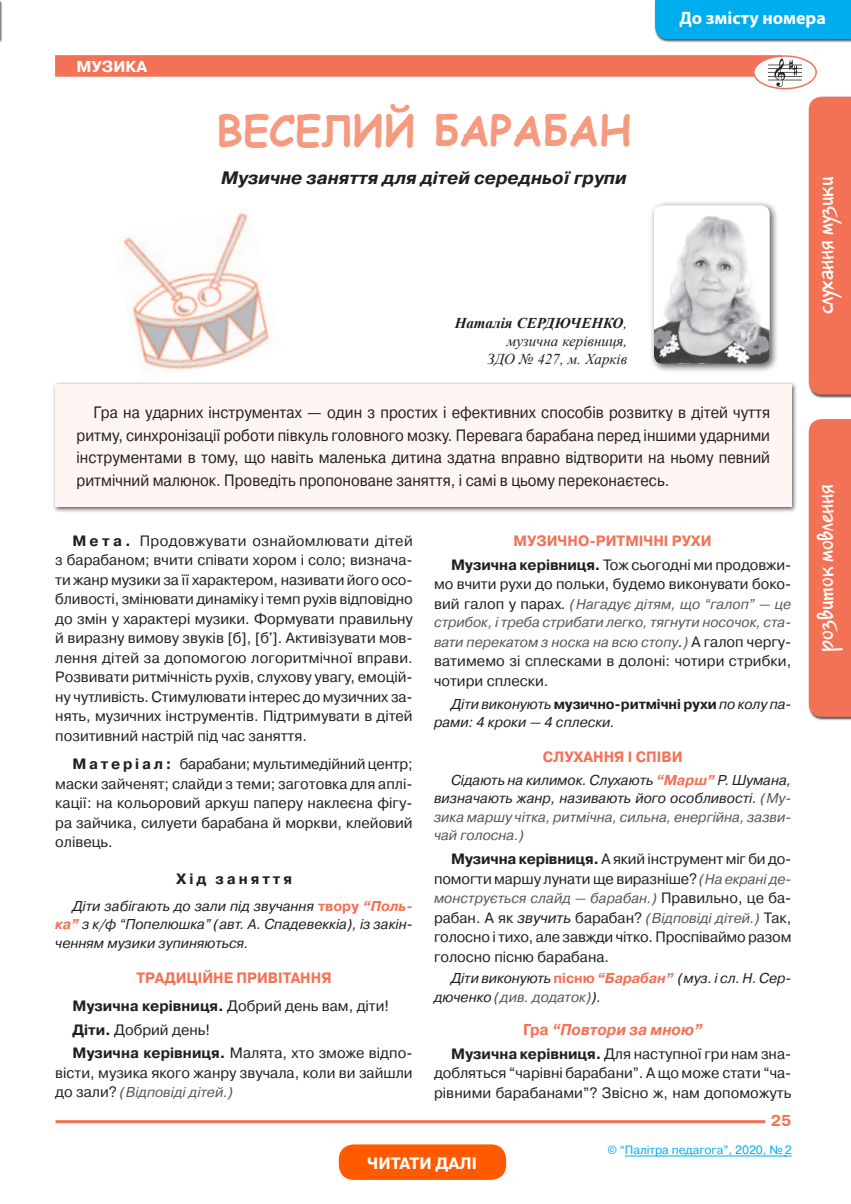
<style>
.page{position:relative;width:851px;height:1204px;background:#fff}
.page>*{position:absolute;margin:0;border:0;box-sizing:border-box;transform-origin:0 0}
.Head{font:700 42px "Comic Sans MS";color:#f69a7f}
.t1{font:700 21px "Jakob C";color:#fff}
.Head_sub{font:italic 700 18px "Pragmatica C";color:#231f20}
.t2{font:700 18px "Myriad Pro";color:#fff}
.Врез{font:16.5px/22.5px "Pragmatica C";color:#231f20;text-align:justify;scale:.9 1}
.t3{font:700 16.5px "Pragmatica C";color:#fff}
.Body{font:italic 700 15.75px "Pragmatica C";color:#f37256;scale:.95 1}
.Body-2{font:15px/19.5px "Pragmatica C";color:#231f20;text-align:justify}
.Body-3{font:700 15px/28px "Pragmatica C";color:#f37256;text-align:center;scale:.95 1}
.Writer{font:italic 15px/18px "Times New Roman";color:#231f20;text-align:right}
.Body-4{font:700 15px "Pragmatica C";letter-spacing:.2em;color:#231f20}
.Rubr{font:700 15px "Ukrainian Pragmatica";color:#fff}
.t4{font:700 15px "Ukrainian Pragmatica";color:#f37256}
.Body-5{font:italic 14.25px/18.5px "Pragmatica C";color:#231f20;text-align:justify}
.Body-6{font:italic 14.25px/19px "Pragmatica C";color:#57585a;text-align:justify}
.t5{font:12px "Pragmatica C";color:#00aeef}
.s1{font-weight:700}
.s2{font-weight:700;font-style:normal;color:#f37256}
.s3{font-weight:700;color:#f37256}
.s4{color:#231f20}
.s5{font-weight:400;color:#231f20}
.s6{font-style:normal;font-size:15px;color:#231f20}
.s7{font-size:15px;color:#231f20}
.s8{font-weight:700;font-style:normal}
.s9{font-style:inherit}
.s10{color:#57585a}
.s11{font-style:italic;font-size:14.25px;color:#57585a}
.s12{font-style:italic}
.s13{font-style:normal}
</style>
<div class="page">
<hr style="left:55px;top:1120px;width:710px;height:3px;background:#f37256">
<div style="left:55px;top:55px;width:726px;height:22px;background:#f37256;border:1px solid #f37256"></div>
<svg style="left:753px;top:56px;width:63px;height:33px"></svg>
<div style="left:753px;top:55px;width:63px;height:34px;border:2px solid #f37256;border-radius:50%"></div>
<img style="left:123px;top:212px;width:146px;height:162px">
<div style="left:52px;top:381px;width:745px;height:132px;background:#231f20;opacity:.75"></div>
<div style="left:55px;top:384px;width:736px;height:123px;background:#fef6f3"></div>
<div style="left:648px;top:200px;width:130px;height:173px;background:#231f20;opacity:.75"></div>
<img style="left:654px;top:205px;width:115px;height:159px">
<img style="left:768px;top:58px;width:33px;height:29px">
<div style="left:807px;top:97px;width:43px;height:301px;background:#231f20;opacity:.75"></div>
<svg style="left:808px;top:97px;width:42px;height:297px;background:#f2795f"></svg>
<div style="left:807px;top:419px;width:43px;height:301px;background:#231f20;opacity:.75"></div>
<svg style="left:808px;top:419px;width:42px;height:297px;background:#f2795f"></svg>
<div style="left:654px;top:0;width:196px;height:43px;background:#231f20;opacity:.75"></div>
<div style="left:655px;top:0;width:195px;height:39px;background:#00aeef"></div>
<hr style="left:0;top:0;width:3px;height:43px;background:#231f20;opacity:.75">
<hr style="left:624px;top:1155px;width:167px;height:1px;background:#00aeef">
<div style="left:339px;top:1144px;width:167px;height:35px;background:#ff5a00;border-radius:15px"></div>
<p class="Rubr" style="left:77px;top:58px;width:72px">МУЗИКА</p>
<p class="Head" style="left:216px;top:100px;width:416px">ВЕСЕЛИЙ БАРАБАН</p>
<p class="Head_sub" style="left:221px;top:168px;width:407px">Музичне заняття для дітей середньої групи</p>
<p class="Writer" style="left:454px;top:313px;width:174px"><span class="s1">Наталія СЕРДЮЧЕНКО</span>, музична керівниця,<br>ЗДО № 427, м. Харків</p>
<p class="t2" style="left:679px;top:6px;width:148px">До змісту номера</p>
<p class="t1" style="left:809px;top:314px;width:139px;rotate:-90deg">слухання музики</p>
<p class="Врез" style="left:77px;top:401px;width:772px;text-indent:17px">Гра на ударних інструментах — один з простих і ефективних способів розвитку в дітей чуття ритму, синхронізації роботи півкуль головного мозку. Перевага барабана перед іншими ударними інструментами в тому, що навіть маленька дитина здатна вправно відтворити на ньому певний ритмічний малюнок. Проведіть пропоноване заняття, і самі в цьому переконаєтесь.</p>
<p class="Body-2" style="left:55px;top:531px;width:359px;text-indent:17px"><span class="s1">М е т а .</span> Продовжувати ознайомлювати дітей з барабаном; вчити співати хором і соло; визнача&shy;ти жанр музики за її характером, називати його осо&shy;бливості, змінювати динаміку і темп рухів відповідно до змін у характері музики. Формувати правильну й виразну вимову звуків [б], [б']. Активізувати мов&shy;лення дітей за допомогою логоритмічної вправи.<br>Розвивати ритмічність рухів, слухову увагу, емоцій&shy;ну чутливість. Стимулювати інтерес до музичних за&shy;нять, музичних інструментів. Підтримувати в дітей позитивний настрій під час заняття.</p>
<p class="Body-2" style="left:55px;top:754px;width:359px;text-indent:17px"><span class="s1">М а т е р і а л :</span> барабани; мультимедійний центр; маски зайченят; слайди з теми; заготовка для аплі&shy;кації: на кольоровий аркуш паперу наклеєна фігу&shy;ра зайчика, силуети барабана й моркви, клейовий олівець.</p>
<p class="Body-4" style="left:176px;top:870px;width:117px">Хід заняття</p>
<p class="Body-5" style="left:55px;top:896px;width:359px;text-indent:17px">Діти забігають до зали під звучання <span class="s2">твору</span> <span class="s3">“Поль&shy;ка”</span> з к/ф “Попелюшка” (авт. А. Спадевеккіа), із закін&shy;ченням музики зупиняються.</p>
<p class="Body-3" style="left:72px;top:963px;width:335px">ТРАДИЦІЙНЕ ПРИВІТАННЯ<br><span class="s4">Музична керівниця.</span> <span class="s5">Добрий день вам, діти!</span></p>
<p class="Body-2" style="left:72px;top:1017px;width:342px;line-height:23.7px"><span class="s1">Діти.</span> Добрий день!<br><span class="s1">Музична керівниця.</span> Малята, хто зможе відпо-</p>
<p class="Body-2" style="left:55px;top:1062px;width:359px">вісти, музика якого жанру звучала, коли ви зайшли</p>
<p class="Body-6" style="left:55px;top:1082px;width:179px"><span class="s6">до зали?</span> (Відповіді дітей.)</p>
<p class="Body-2" style="left:451px;top:529px;width:342px;line-height:23.7px;text-indent:63px"><span class="s3">МУЗИЧНО-РИТМІЧНІ РУХИ<br></span><span class="s1">Музична керівниця.</span> Тож сьогодні ми продовжи-</p>
<p class="Body-2" style="left:434px;top:574px;width:359px">мо вчити рухи до польки, будемо виконувати боко-</p>
<p class="Body-6" style="left:434px;top:594px;width:359px"><span class="s6">вий галоп у парах</span><span class="s7">.</span> (Нагадує дітям, що “галоп” — це стрибок, і треба стрибати легко, тягнути носочок, ста&shy;вати перекатом з носка на всю стопу<span class="s7">.</span>) <span class="s6">А галоп чергу-</span></p>
<p class="Body-2" style="left:434px;top:651px;width:359px">ватимемо зі сплесками в долоні: чотири стрибки, чотири сплески.</p>
<p class="Body-5" style="left:434px;top:694px;width:359px;text-indent:17px">Діти виконують <span class="s8">музично-ритмічні рухи</span> <span class="s9">по колу па&shy;рами:</span> 4 кроки — 4 сплески.</p>
<p class="Body-3" style="left:542px;top:743px;width:148px">СЛУХАННЯ І СПІВИ</p>
<p class="Body-5" style="left:434px;top:771px;width:359px;text-indent:17px">Сідають на килимок. Слухають <span class="s3">“Марш”</span> Р. Шумана, визначають жанр, називають його особливості. <span class="s10">(Му&shy;зика маршу чітка, ритмічна, сильна, енергійна, зазви&shy;чай голосна.)</span></p>
<p class="Body-2" style="left:434px;top:849px;width:359px;text-align:right"><span class="s1">Музична керівниця.</span> А який інструмент міг би до&shy;помогти маршу лунати ще виразніше? <span class="s11">(На екрані де-</span></p>
<p class="Body-6" style="left:434px;top:888px;width:359px">монструється слайд — барабан.) <span class="s6">Правильно, це ба-</span></p>
<p class="Body-2" style="left:434px;top:907px;width:359px">рабан. А як <span class="s12">звучить</span> барабан? <span class="s11">(Відповіді дітей.)</span> Так, голосно і тихо, але завжди чітко. Проспіваймо разом голосно пісню барабана.</p>
<p class="Body-5" style="left:434px;top:969px;width:359px;text-indent:17px">Діти виконують <span class="s2">пісню</span> <span class="s3">“Барабан”</span> (муз. і сл. Н. Сер&shy;дюченко <span class="s10">(див. додаток)</span>).</p>
<p class="Body" style="left:523px;top:1020px;width:190px"><span class="s13">Гра</span> “Повтори за мною”</p>
<p class="Body-2" style="left:434px;top:1043px;width:359px;text-indent:17px"><span class="s1">Музична керівниця.</span> Для наступної гри нам зна&shy;добляться “чарівні барабани”. А що може стати “ча&shy;рівними барабанами”? Звісно ж, нам допоможуть</p>
<p class="t4" style="left:770px;top:1112px;width:22px">25</p>
<p class="t3" style="left:367px;top:1153px;width:111px">ЧИТАТИ ДАЛІ</p>
<p class="t5" style="left:607px;top:1142px;width:186px">© “Палітра педагога”, 2020, № 2</p>
<p class="t1" style="left:809px;top:651px;width:169px;rotate:-90deg">розвиток мовлення</p>
</div>
